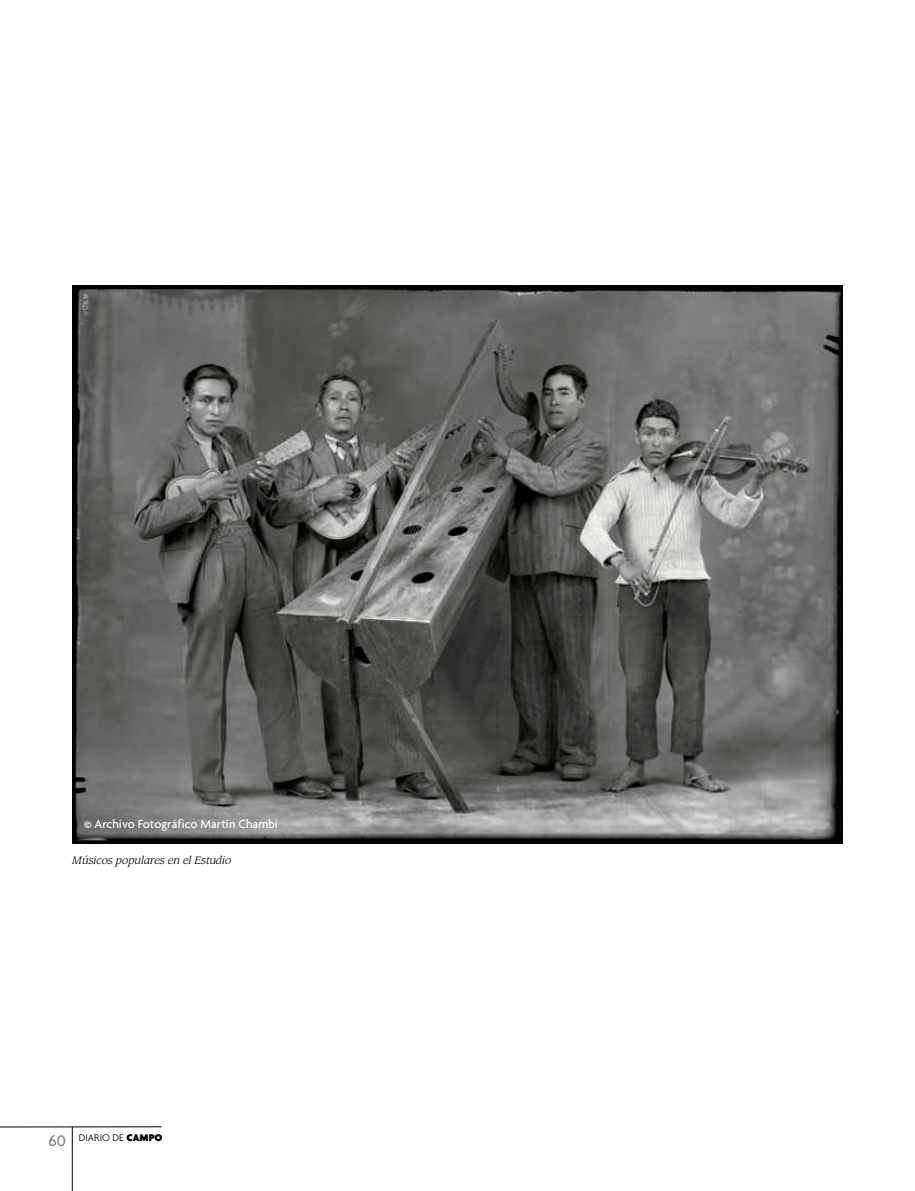
<style>
.page{position:relative;width:915px;height:1191px;background:#fff}
.page>*{position:absolute;margin:0;border:0;box-sizing:border-box;transform-origin:0 0}
.t1{font:500 16.5px "Agenda";color:#808285}
.t2{font:500 12.75px "Agenda";color:#fff}
.t3{font:italic 10.5px "Leawood";color:#000}
.t4{font:300 10.5px "Agenda";color:#000}
.s1{font-weight:900}
</style>
<div class="page">
<hr style="left:0;top:1126px;width:161px;height:1px;background:#000">
<hr style="left:72px;top:1127px;width:1px;height:64px;background:#000">
<img style="left:72px;top:285px;width:770px;height:558px">
<p class="t2" style="left:84px;top:816px;width:195px">© Archivo Fotográfico Martín Chambi</p>
<p class="t3" style="left:72px;top:854px;width:160px">Músicos populares en el Estudio</p>
<p class="t1" style="left:48px;top:1130px;width:19px">60</p>
<p class="t4" style="left:79px;top:1132px;width:85px">DIARIO DE <span class="s1">CAMPO</span></p>
</div>
